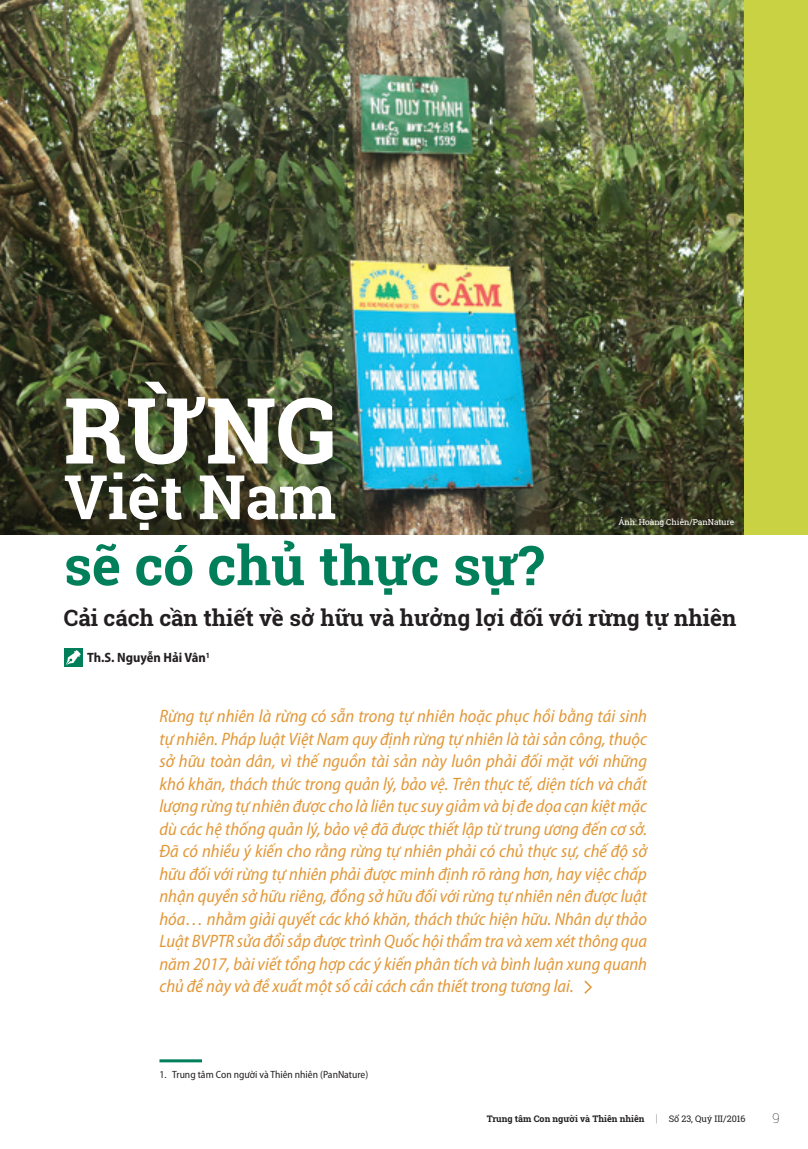
<style>
.page{position:relative;width:808px;height:1149px;background:#fff}
.page>*{position:absolute;margin:0;border:0;box-sizing:border-box;transform-origin:0 0}
.title_1{font:700 91.35px "Roboto Slab";color:#fff}
.title_1-2{font:700 61.35px "Roboto Slab";color:#fff}
.title_1-3{font:700 54.75px "Roboto Slab";color:#007f5a}
.title_1-4{font:700 22.5px "Roboto Slab";color:#231f20}
.intro{font:italic semi-condensed 18px/22.5px "Myriad Pro";color:#e29838;text-align:justify}
.tác_giả{font:700 semi-condensed 13.5px "Myriad Pro";color:#231f20}
.t1{font:100 13.5px "Roboto Slab";color:#231f20}
.foot_note{font:semi-condensed 10.5px "Myriad Pro";color:#231f20}
.t2{font:700 9px "Roboto Slab";color:#231f20}
.chu_thich_anh{font:8.25px "Roboto Slab";color:#fff}
.s1{font-weight:100;font-size:10.8px}
.s2{font-weight:400}
</style>
<div class="page">
<img style="left:0;top:0;width:744px;height:534px">
<div style="left:64px;top:648px;width:18px;height:18px;background:#007f5a"></div>
<svg style="left:65px;top:650px;width:16px;height:15px"></svg>
<hr style="left:159px;top:1058px;width:43px;height:3px;background:#007f5a">
<div style="left:744px;top:0;width:64px;height:534px;background:#c8d242"></div>
<svg style="left:584px;top:980px;width:8px;height:14px"></svg>
<p class="title_1" style="left:64px;top:367px;width:274px">RỪNG</p>
<p class="title_1-2" style="left:64px;top:454px;width:274px">Việt Nam</p>
<p class="title_1-3" style="left:64px;top:527px;width:482px">sẽ có chủ thực sự?</p>
<p class="chu_thich_anh" style="left:618px;top:516px;width:118px">Ảnh: Hoàng Chiên/PanNature</p>
<p class="title_1-4" style="left:64px;top:602px;width:674px">Cải cách cần thiết về sở hữu và hưởng lợi đối với rừng tự nhiên</p>
<p class="tác_giả" style="left:87px;top:649px;width:124px">Th.S. Nguyễn Hải Vân<sup>1</sup></p>
<p class="intro" style="left:159px;top:704px;width:489px">Rừng tự nhiên là rừng có sẵn trong tự nhiên hoặc phục hồi bằng tái sinh tự nhiên. Pháp luật Việt Nam quy định rừng tự nhiên là tài sản công, thuộc sở hữu toàn dân, vì thế nguồn tài sản này luôn phải đối mặt với những khó khăn, thách thức trong quản lý, bảo vệ. Trên thực tế, diện tích và chất lượng rừng tự nhiên được cho là liên tục suy giảm và bị đe dọa cạn kiệt mặc dù các hệ thống quản lý, bảo vệ đã được thiết lập từ trung ương đến cơ sở.<br>Đã có nhiều ý kiến cho rằng rừng tự nhiên phải có chủ thực sự, chế độ sở hữu đối với rừng tự nhiên phải được minh định rõ ràng hơn, hay việc chấp nhận quyền sở hữu riêng, đồng sở hữu đối với rừng tự nhiên nên được luật hóa… nhằm giải quyết các khó khăn, thách thức hiện hữu. Nhân dự thảo Luật BVPTR sửa đổi sắp được trình Quốc hội thẩm tra và xem xét thông qua năm 2017, bài viết tổng hợp các ý kiến phân tích và bình luận xung quanh chủ đề này và đề xuất một số cải cách cần thiết trong tương lai.</p>
<p class="foot_note" style="left:159px;top:1067px;width:210px">1. Trung tâm Con người và Thiên nhiên (PanNature)</p>
<p class="t2" style="left:487px;top:1112px;width:260px">Trung tâm Con người và Thiên nhiên <span class="s1">|</span> <span class="s2">Số 23, Quý III/2016</span></p>
<p class="t1" style="left:772px;top:1108px;width:9px">9</p>
</div>
